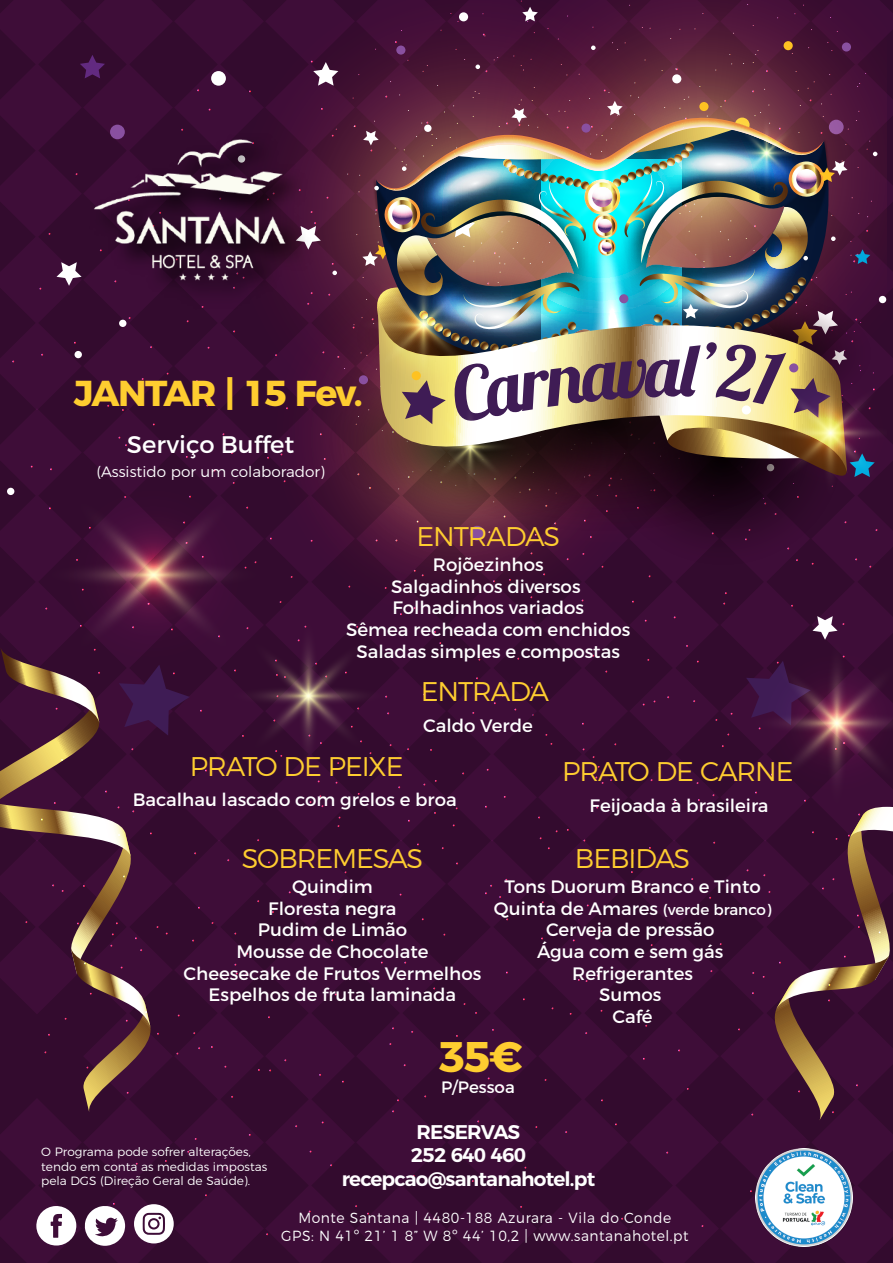
<style>
.page{position:relative;width:893px;height:1263px;background:#fff}
.page>*{position:absolute;margin:0;border:0;box-sizing:border-box;transform-origin:0 0}
.t1{font:700 42.75px "Montserrat";color:#fecd30}
.t2{font:700 36px "Montserrat";letter-spacing:-.04em;color:#fecd30}
.t3{font:300 27px "Montserrat";letter-spacing:-.04em;color:#fecd30}
.t4{font:24px "Montserrat";color:#fff}
.t5{font:600 19.8px/23.7px "Montserrat";letter-spacing:-.04em;color:#fff;text-align:center}
.t6{font:18px/21.6px "Montserrat";color:#fff;text-align:center}
.t7{font:16.5px "Montserrat";color:#fff}
.t8{font:300 15px "Montserrat";color:#fff}
.t9{font:300 14.7px/17.7px "Montserrat";letter-spacing:.04em;color:#fff;text-align:center;scale:.94 1}
.t10{font:300 12px/14.4px "Montserrat";color:#fff}
.s1{font-size:15px}
</style>
<div class="page">
<img style="left:0;top:0;width:893px;height:1263px">
<h2 class="t2" style="left:74px;top:364px;width:290px">JANTAR | 15 Fev.</h2>
<h3 class="t4" style="left:127px;top:430px;width:169px">Serviço Buffet</h3>
<p class="t8" style="left:96px;top:460px;width:230px">(Assistido por um colaborador)</p>
<h3 class="t3" style="left:416px;top:515px;width:145px">ENTRADAS</h3>
<p class="t6" style="left:346px;top:554px;width:286px">Rojõezinhos<br>Salgadinhos diversos<br>Folhadinhos variados<br>Sêmea recheada com enchidos<br>Saladas simples e compostas</p>
<h3 class="t3" style="left:421px;top:670px;width:130px">ENTRADA</h3>
<p class="t6" style="left:423px;top:714px;width:111px">Caldo Verde</p>
<h3 class="t3" style="left:190px;top:745px;width:215px">PRATO DE PEIXE</h3>
<p class="t6" style="left:133px;top:789px;width:325px">Bacalhau lascado com grelos e broa</p>
<h3 class="t3" style="left:562px;top:750px;width:233px">PRATO DE CARNE</h3>
<p class="t6" style="left:590px;top:794px;width:180px">Feijoada à brasileira</p>
<h3 class="t3" style="left:242px;top:837px;width:183px">SOBREMESAS</h3>
<p class="t6" style="left:184px;top:876px;width:299px">Quindim<br>Floresta negra<br>Pudim de Limão<br>Mousse de Chocolate<br>Cheesecake de Frutos Vermelhos<br>Espelhos de fruta laminada</p>
<h1 class="t1" style="left:439px;top:1021px;width:85px">35€</h1>
<p class="t7" style="left:441px;top:1077px;width:75px">P/Pessoa</p>
<h3 class="t3" style="left:575px;top:837px;width:117px">BEBIDAS</h3>
<p class="t6" style="left:494px;top:876px;width:279px">Tons Duorum Branco e Tinto<br>Quinta de Amares <span class="s1">(verde branco)<br></span>Cerveja de pressão<br>Água com e sem gás<br>Refrigerantes<br>Sumos<br>Café</p>
<p class="t10" style="left:41px;top:1144px;width:228px">O Programa pode sofrer alterações, tendo em conta as medidas impostas pela DGS (Direção Geral de Saúde).</p>
<p class="t5" style="left:342px;top:1118px;width:255px">RESERVAS<br>252 640 460 recepcao@santanahotel.pt</p>
<p class="t9" style="left:281px;top:1208px;width:435px">Monte Santana | 4480-188 Azurara - Vila do Conde<br>GPS: N 41º 21’ 1 8” W 8º 44’ 10,2 | www.santanahotel.pt</p>
</div>
